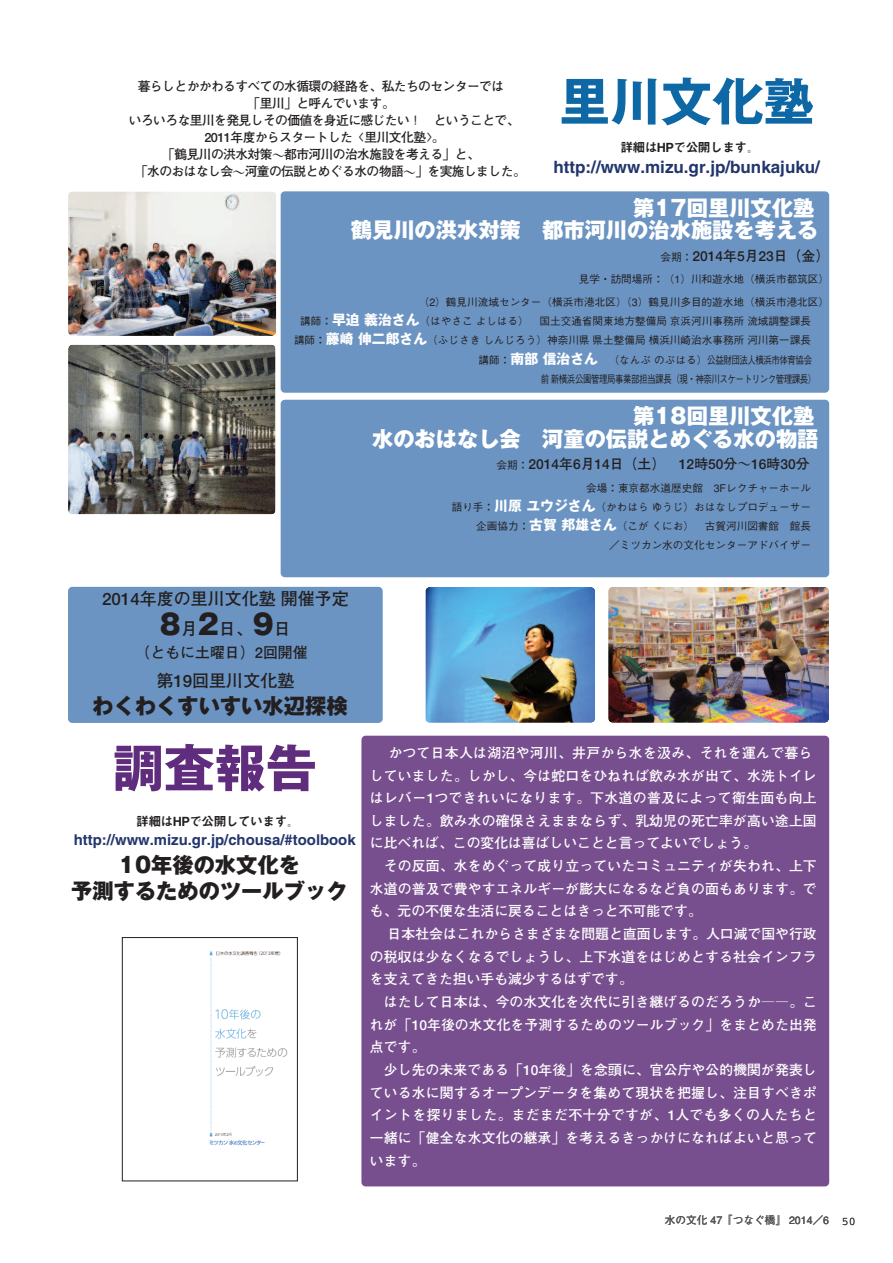
<style>
.page{position:relative;width:893px;height:1263px;background:#fff}
.page>*{position:absolute;margin:0;border:0;box-sizing:border-box;transform-origin:0 0}
.t1{font:700 51px "Gothic MB101";color:#0d68a5}
.t2{font:700 51px "Gothic MB101";color:#602c7d}
.t3{font:27.6px "Gothic MB101 hea";color:#231f20}
.t4{font:21.3px/22.6px "Gothic MB101 hea";color:#fff;text-align:right}
.t5{font:21.3px/26.5px "Gothic MB101 hea";color:#231f20;text-align:center}
.t6{font:16.95px "Midashi Go MB31";color:#22366d}
.t7{font:700 16.95px/30px "Futo Go B101";color:#231f20}
.t8{font:14.85px "Midashi Go MB31";color:#22366d}
.t9{font:700 14.85px "Futo Go B101";color:#231f20}
.t10{font:700 13.8px/22.6px "Futo Go B101";letter-spacing:.01em;color:#fff;text-align:justify}
.t11{font:700 13.8px "Futo Go B101";color:#231f20}
.t12{font:700 13.8px "Gothic MB101";color:#fff}
.t13{font:700 12.75px "Futo Go B101";letter-spacing:-.045em;color:#231f20}
.t14{font:12.75px "Midashi Go MB31";letter-spacing:-.045em;color:#231f20}
.t15{font:11.7px "Courier";color:#231f20}
.t16{font:500 10.65px/19.2px "Gothic BBB";color:#231f20}
.t17{font:500 10.65px "Gothic BBB";letter-spacing:-.055em;color:#231f20;scale:.8 1}
.t18{font:500 10.65px "Gothic BBB";letter-spacing:-.055em;color:#231f20}
.t19{font:500 10.65px "Gothic BBB";color:#4b4c4d}
.s1{font-family:"Hira Min Pro W3";font-weight:400}
.s2{font-family:"Gothic BBB";font-weight:500;font-size:10.65px}
</style>
<div class="page">
<img style="left:608px;top:587px;width:221px;height:136px;border-radius:4px">
<img style="left:425px;top:587px;width:170px;height:136px;border-radius:4px">
<div style="left:68px;top:587px;width:315px;height:136px;background:#6b94c2;border-radius:4px"></div>
<div style="left:281px;top:400px;width:548px;height:177px;background:#6b94c2;border-radius:4px"></div>
<div style="left:361px;top:736px;width:468px;height:450px;background:#784f8e;border-radius:4px"></div>
<img style="left:209px;top:951px;width:79px;height:195px">
<div style="left:122px;top:937px;width:176px;height:244px;border:1px solid #231f20"></div>
<img style="left:68px;top:191px;width:208px;height:145px;border-radius:4px">
<img style="left:68px;top:344px;width:208px;height:170px;border-radius:4px">
<div style="left:281px;top:191px;width:548px;height:202px;background:#6b94c2;border-radius:4px"></div>
<p class="t13" style="left:138px;top:79px;width:368px">暮らしとかかわるすべての水循環の経路を、私たちのセンターでは</p>
<p class="t13" style="left:248px;top:96px;width:148px">「里川」と呼んでいます。</p>
<p class="t13" style="left:434px;top:113px;width:87px">ということで、</p>
<p class="t13" style="left:129px;top:113px;width:295px">いろいろな里川を発見しその価値を身近に感じたい！</p>
<p class="t13" style="left:204px;top:130px;width:241px">2011年度からスタートした〈里川文化塾。〈</p>
<p class="t13" style="left:162px;top:147px;width:319px">「鶴見川の洪水対策<span class="s1">～</span>都市河川の治水施設を考える」と、</p>
<p class="t13" style="left:135px;top:164px;width:392px">「水のおはなし会<span class="s1">～</span>河童の伝説とめぐる水の物語<span class="s1">～</span>」を実施しました。</p>
<h3 class="t4" style="left:351px;top:216px;width:172px">鶴見川の洪水対策</h3>
<h1 class="t1" style="left:559px;top:65px;width:257px">里川文化塾</h1>
<p class="t14" style="left:620px;top:140px;width:141px">詳細はHPで公開します。</p>
<p class="t6" style="left:553px;top:156px;width:268px">http://www.mizu.gr j p. /bunkajuku/</p>
<h3 class="t4" style="left:542px;top:194px;width:278px">第17回里川文化塾<br>都市河川の治水施設を考える</h3>
<p class="t11" style="left:682px;top:248px;width:149px"><span class="s2">：</span>2014年月5 23日（金(</p>
<p class="t16" style="left:661px;top:248px;width:23px">会期</p>
<p class="t16" style="left:579px;top:270px;width:252px">見学・訪問場所：（）1 川和遊水地（横浜市都筑区(</p>
<p class="t16" style="left:419px;top:293px;width:412px">（）2 鶴見川流域センター（横浜市港北区）（）3 鶴見川多目的遊水地（横浜市港北区(</p>
<p class="t16" style="left:539px;top:312px;width:273px">国土交通省関東地方整備局京浜河川事務所流域調整課長</p>
<p class="t12" style="left:332px;top:310px;width:89px">早迫義治さん</p>
<p class="t16" style="left:420px;top:312px;width:111px">（はやさこよしはる）</p>
<p class="t16" style="left:300px;top:312px;width:33px">講師：</p>
<p class="t12" style="left:326px;top:329px;width:103px">藤崎伸二郎さん</p>
<p class="t16" style="left:427px;top:331px;width:385px">（ふじさきしんじろう）神奈川県県土整備局横浜川崎治水事務所河川第一課長</p>
<p class="t16" style="left:294px;top:331px;width:33px">講師：</p>
<p class="t12" style="left:510px;top:348px;width:89px">南部信治さん</p>
<p class="t16" style="left:479px;top:350px;width:33px">講師：</p>
<p class="t18" style="left:609px;top:353px;width:205px">（なんぶのぶはる）公益財団法人横浜市体育協会</p>
<h3 class="t4" style="left:372px;top:425px;width:150px">水のおはなし会</h3>
<p class="t17" style="left:541px;top:373px;width:346px">前新横浜公園管理局事業部担当課長（現・神奈川スケートリンク管理課長(</p>
<h3 class="t4" style="left:542px;top:402px;width:278px">第18回里川文化塾<br>河童の伝説とめぐる水の物語</h3>
<p class="t11" style="left:518px;top:456px;width:149px"><span class="s2">：</span>2014年月6 14日（土）</p>
<p class="t16" style="left:497px;top:456px;width:23px">会期</p>
<p class="t11" style="left:679px;top:456px;width:132px">12時50分<span class="s1">～</span>16時30分</p>
<p class="t16" style="left:596px;top:479px;width:217px;text-indent:-9px">会場：東京都水道歴史館<br>（かわはらゆうじ）おはなしプロデューサー</p>
<p class="t16" style="left:714px;top:479px;width:99px">3Fレクチャーホール</p>
<p class="t12" style="left:494px;top:496px;width:103px">川原ユウジさん</p>
<p class="t16" style="left:452px;top:498px;width:44px">語り手：</p>
<p class="t12" style="left:529px;top:515px;width:89px">古賀邦雄さん</p>
<p class="t16" style="left:617px;top:517px;width:79px">（こがくにお）</p>
<p class="t16" style="left:476px;top:517px;width:55px">企画協力：</p>
<p class="t16" style="left:705px;top:517px;width:76px">古賀河川図書館</p>
<p class="t16" style="left:790px;top:517px;width:23px">館長</p>
<p class="t16" style="left:609px;top:536px;width:203px">／ミツカン水の文化センターアドバイザー</p>
<p class="t7" style="left:274px;top:584px;width:76px;text-indent:-172px">2014年度の里川文化塾開催予定日</p>
<h2 class="t3" style="left:160px;top:604px;width:22px">8</h2>
<p class="t9" style="left:136px;top:644px;width:173px">（ともに土曜日）2回開催</p>
<p class="t7" style="left:156px;top:665px;width:139px">第19回里川文化塾</p>
<h3 class="t5" style="left:92px;top:690px;width:257px">わくわくすいすい水辺探検</h3>
<h2 class="t3" style="left:198px;top:604px;width:22px">2</h2>
<h2 class="t3" style="left:253px;top:604px;width:22px">9</h2>
<p class="t7" style="left:181px;top:614px;width:19px">月</p>
<p class="t7" style="left:219px;top:614px;width:36px">日、</p>
<h1 class="t2" style="left:113px;top:732px;width:206px">調査報告</h1>
<p class="t14" style="left:136px;top:813px;width:165px">詳細はHPで公開しています。</p>
<p class="t8" style="left:74px;top:831px;width:283px">http://www.mizu.gr j p. /chousa/#toolbook</p>
<h3 class="t5" style="left:71px;top:849px;width:278px">10年後の水文化を<br>予測するためのツールブック</h3>
<p class="t10" style="left:370px;top:741px;width:448px;text-align:left;text-indent:18px">かつて日本人は湖沼や河川、井戸から水を汲み、それを運んで暮らしていました。しかし、今は蛇口をひねれば飲み水が出て、水洗トイレはレバー1つできれいになります。下水道の普及によって衛生面も向上しました。飲み水の確保さえままならず、乳幼児の死亡率が高い途上国に比べれば、この変化は喜ばしいことと言ってよいでしょう。</p>
<p class="t10" style="left:370px;top:855px;width:448px;text-indent:14px">その反面、水をめぐって成り立っていたコミュニティが失われ、上下水道の普及で費やすエネルギーが膨大になるなど負の面もあります。でも、元の不便な生活に戻ることはきっと不可能です。</p>
<p class="t10" style="left:370px;top:923px;width:448px;text-indent:18px">日本社会はこれからさまざまな問題と直面します。人口減で国や行政の税収は少なくなるでしょうし、上下水道をはじめとする社会インフラを支えてきた担い手も減少するはずです。</p>
<p class="t10" style="left:370px;top:990px;width:448px;text-indent:14px">はたして日本は、今の水文化を次代に引き継げるのだろうか<span class="s1">――</span>。これが「10年後の水文化を予測するためのツールブック」をまとめた出発点です。</p>
<p class="t10" style="left:370px;top:1058px;width:448px;text-indent:14px">少し先の未来である「10年後」を念頭に、官公庁や公的機関が発表している水に関するオープンデータを集めて現状を把握し、注目すべきポイントを探りました。まだまだ不十分ですが、1人でも多くの人たちと一緒に「健全な水文化の継承」を考えるきっかけになればよいと思っています。</p>
<p class="t19" style="left:665px;top:1213px;width:166px">水の文化 47『つなぐ橋『 2014／6</p>
<p class="t15" style="left:842px;top:1217px;width:16px">50</p>
</div>
